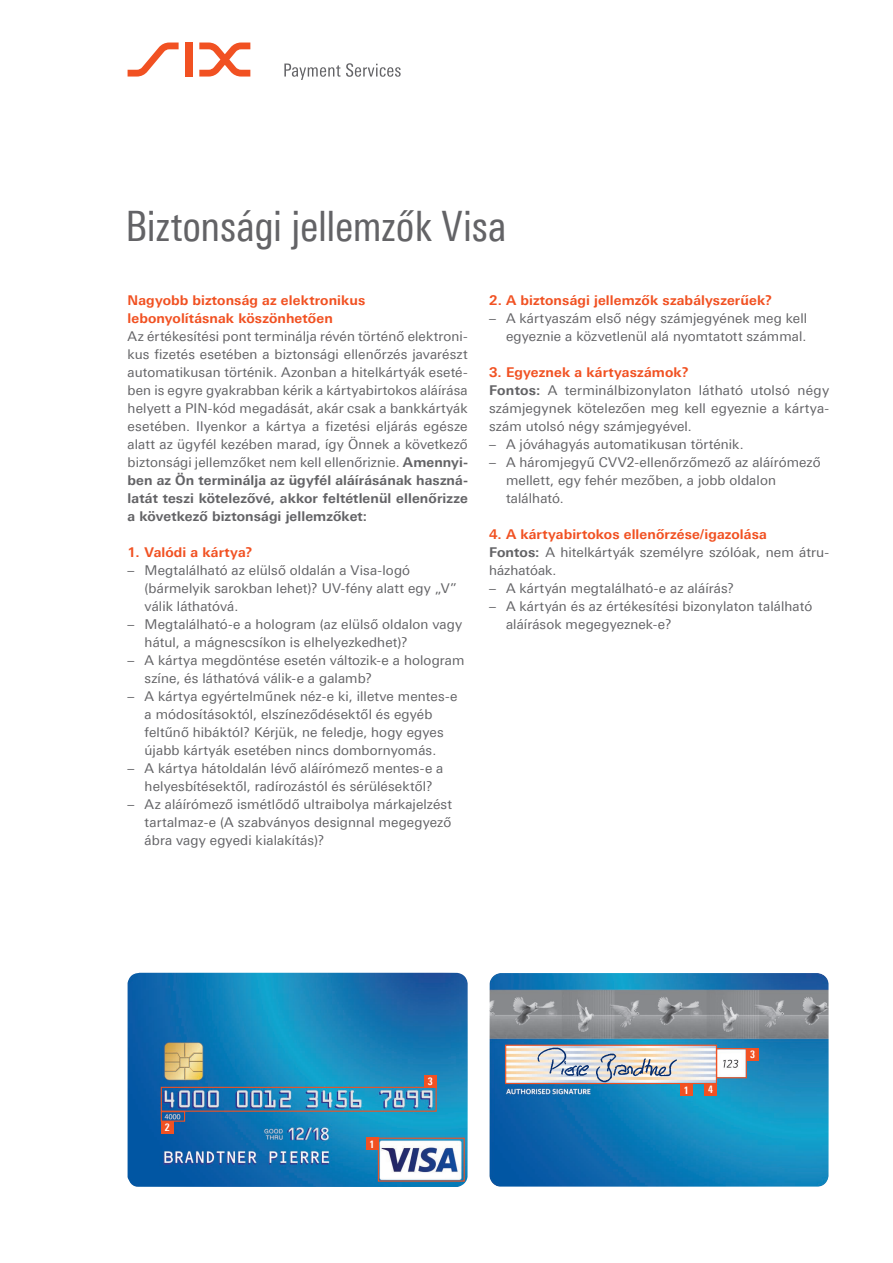
<style>
.page{position:relative;width:893px;height:1263px;background:#fff}
.page>*{position:absolute;margin:0;border:0;box-sizing:border-box;transform-origin:0 0}
.t1{font:42px "Linotype Univers 420 Cn";letter-spacing:-.01em;color:#636366}
.t2{font:13.5px/18px "Linotype Univers 430";letter-spacing:.01em;color:#636366}
.t3{font:700 13.5px/18px "Linotype Univers 630";letter-spacing:.005em;color:#f15122}
.t4{font:700 13.5px/18px "Linotype Univers 630";letter-spacing:.005em;color:#636366;text-align:justify}
.t5{font:700 10.5px "Linotype Univers 620 Cn";color:#fff}
.s1{font-family:"Linotype Univers 630";font-weight:700}
</style>
<div class="page">
<svg style="left:128px;top:43px;width:51px;height:34px"></svg>
<div style="left:185px;top:43px;width:8px;height:34px;background:#f15122"></div>
<svg style="left:199px;top:43px;width:51px;height:34px"></svg>
<svg style="left:284px;top:63px;width:117px;height:17px"></svg>
<img style="left:489px;top:973px;width:340px;height:214px">
<div style="left:505px;top:1045px;width:212px;height:39px;border:1px solid #f15122"></div>
<div style="left:716px;top:1048px;width:31px;height:30px;border:1px solid #f15122"></div>
<img style="left:128px;top:973px;width:340px;height:214px">
<div style="left:378px;top:1137px;width:87px;height:44px;border:1px solid #f15122"></div>
<div style="left:161px;top:1087px;width:276px;height:25px;border:1px solid #f15122"></div>
<div style="left:161px;top:1111px;width:24px;height:11px;border:1px solid #f15122"></div>
<img style="left:533px;top:1042px;width:150px;height:46px">
<div style="left:366px;top:1137px;width:12px;height:13px;background:#f15122"></div>
<div style="left:680px;top:1083px;width:13px;height:13px;background:#f15122"></div>
<div style="left:704px;top:1083px;width:13px;height:13px;background:#f15122"></div>
<div style="left:161px;top:1121px;width:13px;height:13px;background:#f15122"></div>
<div style="left:424px;top:1075px;width:13px;height:12px;background:#f15122"></div>
<div style="left:746px;top:1048px;width:13px;height:13px;background:#f15122"></div>
<h1 class="t1" style="left:125px;top:201px;width:383px">Biztonsági jellemzők Visa</h1>
<p class="t3" style="left:128px;top:291px;width:239px">Nagyobb biztonság az elektronikus -lebonyolításnak köszönhetően</p>
<p class="t2" style="left:128px;top:327px;width:342px;text-align:justify">Az értékesítési pont terminálja révén történő elektroni&shy;kus fizetés esetében a biztonsági ellenőrzés javarészt automatikusan történik. Azonban a hitelkártyák eseté&shy;ben is egyre gyakrabban kérik a kártyabirtokos aláírása helyett a PIN-kód megadását, akár csak a bankkártyák esetében. Ilyenkor a kártya a fizetési eljárás egésze alatt az ügyfél kezében marad, így Önnek a következő biztonsági jellemzőket nem kell ellenőriznie. <span class="s1">Amennyi-</span></p>
<p class="t4" style="left:128px;top:471px;width:342px">ben az Ön terminálja az ügyfél aláírásának haszná&shy;latát teszi kötelezővé, akkor feltétlenül ellenőrizze a következő biztonsági jellemzőket:</p>
<p class="t3" style="left:128px;top:543px;width:126px">1. Valódi a kártya?</p>
<p class="t2" style="left:145px;top:561px;width:314px;text-indent:-17px">– Megtalálható az elülső oldalán a Visa-logó (bármelyik sarokban lehet)? UV-fény alatt egy „V” válik láthatóvá.</p>
<p class="t2" style="left:145px;top:615px;width:319px;text-indent:-17px">– Megtalálható-e a hologram (az elülső oldalon vagy hátul, a mágnescsíkon is elhelyezkedhet)?</p>
<p class="t2" style="left:145px;top:651px;width:321px;text-indent:-17px">– A kártya megdöntése esetén változik-e a hologram színe, és láthatóvá válik-e a galamb?</p>
<p class="t2" style="left:128px;top:687px;width:331px;text-align:center">– A kártya egyértelműnek néz-e ki, illetve mentes-e a módosításoktól, elszíneződésektől és egyéb feltűnő hibáktól? Kérjük, ne feledje, hogy egyes újabb kártyák esetében nincs dombornyomás.</p>
<p class="t2" style="left:128px;top:759px;width:317px;text-align:center">– A kártya hátoldalán lévő aláírómező mentes-e a helyesbítésektől, radírozástól és sérülésektől?</p>
<p class="t2" style="left:145px;top:795px;width:309px;text-align:justify;text-indent:-17px">– Az aláírómező ismétlődő ultraibolya márkajelzést tartalmaz-e (A szabványos designnal megegyező ábra vagy egyedi kialakítás)?</p>
<p class="t3" style="left:489px;top:291px;width:285px">2. A biztonsági jellemzők szabályszerűek?</p>
<p class="t2" style="left:489px;top:309px;width:320px;text-align:right">– A kártyaszám első négy számjegyének meg kell egyeznie a közvetlenül alá nyomtatott számmal.</p>
<p class="t3" style="left:489px;top:363px;width:201px">3. Egyeznek a kártyaszámok?</p>
<p class="t2" style="left:489px;top:381px;width:342px;text-align:justify"><span class="s1">Fontos:</span> A terminálbizonylaton látható utolsó négy számjegynek kötelezően meg kell egyeznie a kártya&shy;szám utolsó négy számjegyével.</p>
<p class="t2" style="left:489px;top:435px;width:256px">– A jóváhagyás automatikusan történik.</p>
<p class="t2" style="left:506px;top:453px;width:316px;text-indent:-17px">– A háromjegyű CVV2-ellenőrzőmező az aláírómező mellett, egy fehér mezőben, a jobb oldalon található.</p>
<p class="t3" style="left:489px;top:525px;width:279px">4. A kártyabirtokos ellenőrzése/igazolása</p>
<p class="t2" style="left:489px;top:543px;width:342px"><span class="s1">Fontos:</span> A hitelkártyák személyre szólóak, nem átru&shy;házhatóak.</p>
<p class="t2" style="left:489px;top:579px;width:247px">– A kártyán megtalálható-e az aláírás?</p>
<p class="t2" style="left:506px;top:597px;width:308px;text-indent:-17px">– A kártyán és az értékesítési bizonylaton található aláírások megegyeznek-e?</p>
<p class="t5" style="left:165px;top:1121px;width:6px">2</p>
<p class="t5" style="left:370px;top:1138px;width:6px">1</p>
<p class="t5" style="left:428px;top:1075px;width:6px">3</p>
<p class="t5" style="left:684px;top:1083px;width:6px">1</p>
<p class="t5" style="left:708px;top:1083px;width:6px">4</p>
<p class="t5" style="left:750px;top:1048px;width:6px">3</p>
</div>
